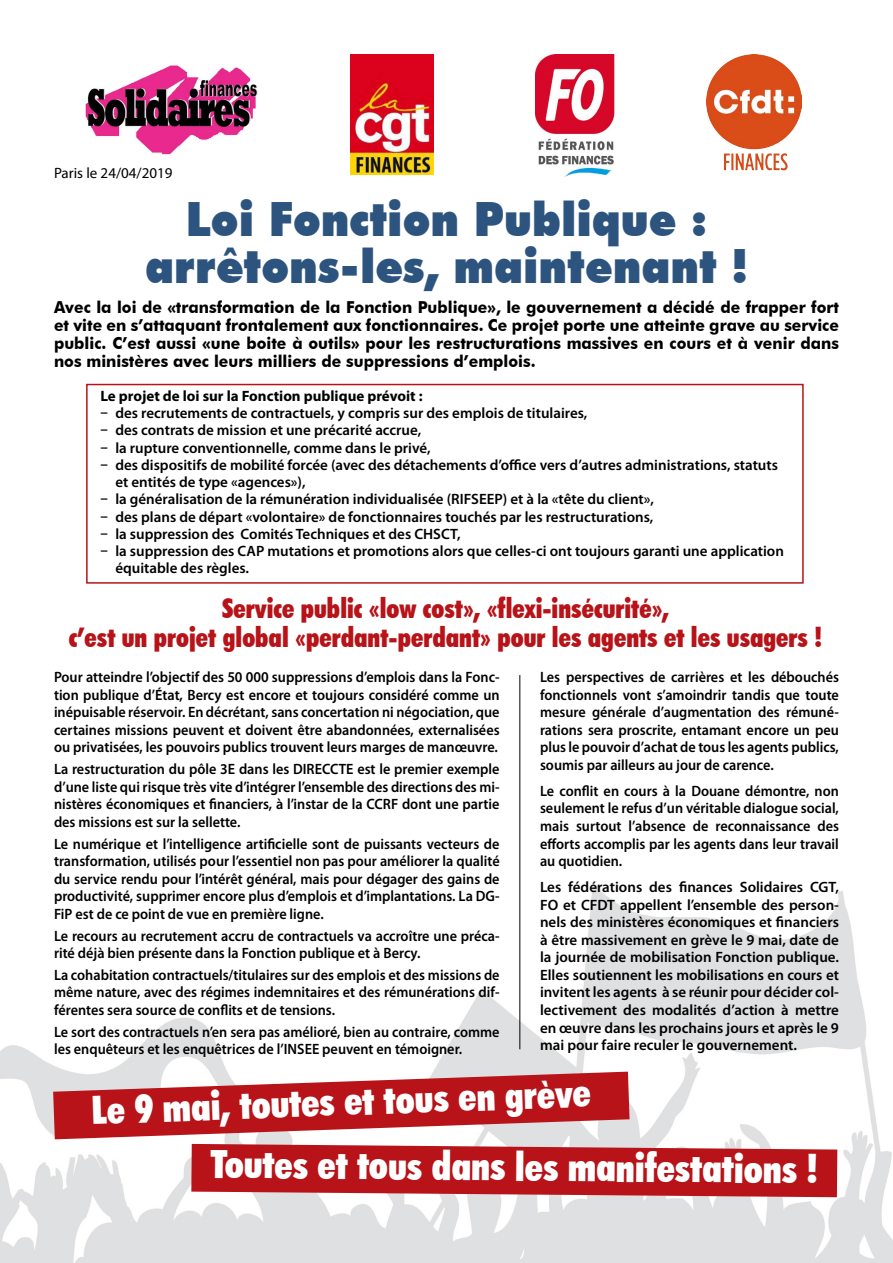
<style>
.page{position:relative;width:893px;height:1263px;background:#fff}
.page>*{position:absolute;margin:0;border:0;box-sizing:border-box;transform-origin:0 0}
.t1{font:900 47.25px/46.5px "Futura BT";color:#2d547e;text-align:center;scale:.9 1}
.t2{font:900 condensed 39px "Futura BT";color:#fff}
.t3{font:900 condensed 27px/28.5px "Futura BT";color:#b71318;text-align:center;scale:.96 1}
.t4{font:700 16.5px/18px "Futura BT";color:#000;text-align:justify;scale:.95 1}
.t5{font:600 15px/17.5px "Myriad Pro";color:#000;text-align:justify;scale:.95 1}
.t6{font:600 15px/17.5px "Myriad Pro";color:#000}
.t7{font:700 15px "Myriad Pro";color:#000}
.t8{font:15px "Myriad Pro";color:#000}
</style>
<div class="page">
<img style="left:0;top:884px;width:893px;height:379px">
<img style="left:350px;top:54px;width:83px;height:120px">
<img style="left:535px;top:54px;width:80px;height:122px">
<img style="left:706px;top:54px;width:95px;height:117px">
<img style="left:85px;top:65px;width:173px;height:90px">
<div style="left:86px;top:384px;width:718px;height:200px;border:2px solid #b71318"></div>
<hr style="left:520px;top:675px;width:1px;height:374px;background:#000">
<svg style="left:53px;top:1071px;width:784px;height:126px"></svg>
<p class="t8" style="left:54px;top:164px;width:120px">Paris le 24/04/2019</p>
<h1 class="t1" style="left:145px;top:196px;width:671px">Loi Fonction Publique : arrêtons-les, maintenant !</h1>
<p class="t4" style="left:54px;top:298px;width:828px">Avec la loi de «transformation de la Fonction Publique», le gouvernement a décidé de frapper fort et vite en s’attaquant frontalement aux fonctionnaires. Ce projet porte une atteinte grave au service public. C’est aussi «une boite à outils» pour les restructurations massives en cours et à venir dans nos ministères avec leurs milliers de suppressions d’emplois.</p>
<p class="t7" style="left:100px;top:386px;width:324px">Le projet de loi sur la Fonction publique prévoit :</p>
<p class="t6" style="left:101px;top:404px;width:488px">– des recrutements de contractuels, y compris sur des emplois de titulaires,</p>
<p class="t6" style="left:101px;top:421px;width:322px">– des contrats de mission et une précarité accrue,</p>
<p class="t6" style="left:101px;top:438px;width:332px">– la rupture conventionnelle, comme dans le privé,</p>
<p class="t6" style="left:115px;top:456px;width:664px;text-indent:-15px">– des dispositifs de mobilité forcée (avec des détachements d’office vers d’autres administrations, statuts et entités de type «agences»),</p>
<p class="t6" style="left:101px;top:490px;width:555px">– la généralisation de la rémunération individualisée (RIFSEEP) et à la «tête du client»,</p>
<p class="t6" style="left:101px;top:507px;width:554px">– des plans de départ «volontaire» de fonctionnaires touchés par les restructurations,</p>
<p class="t6" style="left:101px;top:525px;width:362px">– la suppression des Comités Techniques et des CHSCT,</p>
<p class="t6" style="left:115px;top:542px;width:670px;text-indent:-15px">– la suppression des CAP mutations et promotions alors que celles-ci ont toujours garanti une application équitable des règles.</p>
<h3 class="t3" style="left:69px;top:594px;width:786px">Service public «low cost», «flexi-insécurité»,<br>c’est un projet global «perdant-perdant» pour les agents et les usagers !</h3>
<p class="t5" style="left:54px;top:668px;width:471px">Pour atteindre l’objectif des 50 000 suppressions d’emplois dans la Fonc&shy;tion publique d’État, Bercy est encore et toujours considéré comme un inépuisable réservoir. En décrétant, sans concertation ni négociation, que certaines missions peuvent et doivent être abandonnées, externalisées ou privatisées, les pouvoirs publics trouvent leurs marges de manœuvre.</p>
<p class="t5" style="left:54px;top:760px;width:471px">La restructuration du pôle 3E dans les DIRECCTE est le premier exemple d’une liste qui risque très vite d’intégrer l’ensemble des directions des mi&shy;nistères économiques et financiers, à l’instar de la CCRF dont une partie des missions est sur la sellette.</p>
<p class="t5" style="left:54px;top:834px;width:471px">Le numérique et l’intelligence artificielle sont de puissants vecteurs de transformation, utilisés pour l’essentiel non pas pour améliorer la qualité du service rendu pour l’intérêt général, mais pour dégager des gains de productivité, supprimer encore plus d’emplois et d’implantations. La DG-FiP est de ce point de vue en première ligne.</p>
<p class="t5" style="left:54px;top:926px;width:471px">Le recours au recrutement accru de contractuels va accroître une préca&shy;rité déjà bien présente dans la Fonction publique et à Bercy.</p>
<p class="t5" style="left:54px;top:966px;width:471px">La cohabitation contractuels/titulaires sur des emplois et des missions de même nature, avec des régimes indemnitaires et des rémunérations dif&shy;férentes sera source de conflits et de tensions.</p>
<p class="t5" style="left:54px;top:1022px;width:471px">Le sort des contractuels n’en sera pas amélioré, bien au contraire, comme les enquêteurs et les enquêtrices de l’INSEE peuvent en témoigner.</p>
<p class="t5" style="left:540px;top:668px;width:316px">Les perspectives de carrières et les débouchés fonctionnels vont s’amoindrir tandis que toute mesure générale d’augmentation des rémuné&shy;rations sera proscrite, entamant encore un peu plus le pouvoir d’achat de tous les agents publics, soumis par ailleurs au jour de carence.</p>
<p class="t5" style="left:540px;top:782px;width:316px">Le conflit en cours à la Douane démontre, non seulement le refus d’un véritable dialogue social, mais surtout l’absence de reconnaissance des efforts accomplis par les agents dans leur travail au quotidien.</p>
<p class="t6" style="left:540px;top:878px;width:300px;text-align:justify">Les fédérations des finances Solidaires CGT, FO et CFDT appellent l’ensemble des person&shy;nels des ministères économiques et financiers à être massivement en grève le 9 mai, date de la journée de mobilisation Fonction publique.<br>Elles soutiennent les mobilisations en cours et invitent les agents à se réunir pour décider col&shy;lectivement des modalités d’action à mettre en œuvre dans les prochains jours et après le 9 mai pour faire reculer le gouvernement.</p>
<h2 class="t2" style="left:91px;top:1087px;width:501px;rotate:-2deg">Le 9 mai, toutes et tous en grève</h2>
<h2 class="t2" style="left:211px;top:1138px;width:609px;rotate:1deg">Toutes et tous dans les manifestations !</h2>
</div>
